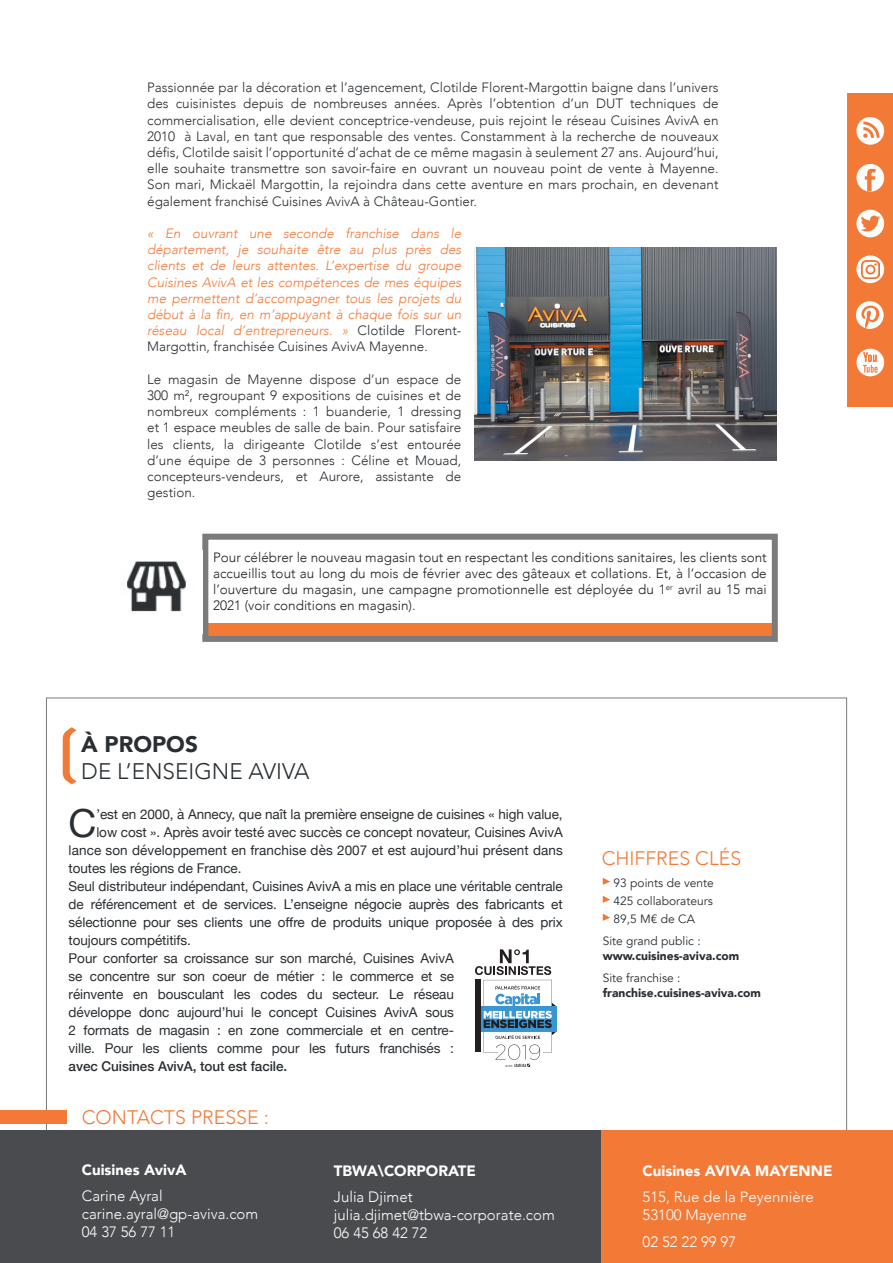
<style>
.page{position:relative;width:893px;height:1263px;background:#fff}
.page>*{position:absolute;margin:0;border:0;box-sizing:border-box;transform-origin:0 0}
.texte{font:38.7px "Helvetica Neue";color:#292e32}
.t1{font:300 22.5px/27px "Avenir";color:#292e32}
.t2{font:300 19.5px "Avenir";color:#f37937}
.t3{font:300 15px/18px "Avenir";color:#fff}
.t4{font:900 15px "Avenir";color:#fff}
.t5{font:300 13.5px/16.2px "Avenir";color:#292e32;text-align:justify}
.texte-2{font:13.5px/18px "Helvetica Neue";letter-spacing:-.005em;color:#292e32;text-align:justify}
.t6{font:italic 300 13.5px/16.2px "Avenir";color:#f37937;text-align:justify}
.t7{font:300 13.5px/16.2px "Avenir";color:#231f20;text-align:justify}
.texte-3{font:12px "Avenir";color:#292e32}
.texte-4{font:900 12px "Avenir";color:#292e32}
.s1{font-style:normal;color:#292e32}
.s2{font-weight:900}
.s3{font-weight:500}
</style>
<div class="page">
<div style="left:847px;top:94px;width:46px;height:313px;background:#f37937"></div>
<svg style="left:856px;top:255px;width:28px;height:28px"></svg>
<div style="left:206px;top:623px;width:569px;height:13px;background:#f37937"></div>
<div style="left:0;top:1110px;width:67px;height:13px;background:#f37937"></div>
<div style="left:0;top:1130px;width:893px;height:133px;background:#4a4b4e"></div>
<div style="left:602px;top:1130px;width:291px;height:133px;background:#f37937"></div>
<svg style="left:63px;top:727px;width:14px;height:57px"></svg>
<div style="left:856px;top:164px;width:28px;height:28px;background:#fff;border-radius:50%"></div>
<svg style="left:865px;top:169px;width:11px;height:22px"></svg>
<div style="left:856px;top:210px;width:28px;height:27px;background:#fff;border-radius:50%"></div>
<svg style="left:861px;top:216px;width:19px;height:15px"></svg>
<div style="left:856px;top:117px;width:28px;height:28px;background:#fff;border-radius:50%"></div>
<svg style="left:863px;top:122px;width:17px;height:16px"></svg>
<div style="left:856px;top:349px;width:28px;height:27px;background:#fff;border-radius:50%"></div>
<svg style="left:863px;top:352px;width:15px;height:21px"></svg>
<div style="left:202px;top:534px;width:576px;height:108px;border:6px solid #7c7a7d"></div>
<svg style="left:603px;top:878px;width:7px;height:7px"></svg>
<svg style="left:603px;top:896px;width:7px;height:7px"></svg>
<svg style="left:603px;top:914px;width:7px;height:7px"></svg>
<img style="left:861px;top:260px;width:18px;height:18px">
<svg style="left:856px;top:301px;width:28px;height:28px"></svg>
<svg style="left:861px;top:306px;width:18px;height:23px"></svg>
<svg style="left:475px;top:949px;width:81px;height:118px"></svg>
<div style="left:476px;top:980px;width:5px;height:72px;background:#231f20"></div>
<img style="left:126px;top:561px;width:60px;height:51px">
<img style="left:474px;top:247px;width:302px;height:213px">
<p class="t5" style="left:147px;top:79px;width:573px">Passionnée par la décoration et l’agencement, Clotilde Florent-Margottin baigne dans l’univers des cuisinistes depuis de nombreuses années. Après l’obtention d’un DUT techniques de commercialisation, elle devient conceptrice-vendeuse, puis rejoint le réseau Cuisines AvivA en 2010 à Laval, en tant que responsable des ventes. Constamment à la recherche de nouveaux défis, Clotilde saisit l’opportunité d’achat de ce même magasin à seulement 27 ans. Aujourd’hui, elle souhaite transmettre son savoir-faire en ouvrant un nouveau point de vente à Mayenne.<br>Son mari, Mickaël Margottin, la rejoindra dans cette aventure en mars prochain, en devenant également franchisé Cuisines AvivA à Château-Gontier.</p>
<p class="t6" style="left:147px;top:225px;width:316px">« En ouvrant une seconde franchise dans le département, je souhaite être au plus près des clients et de leurs attentes. L’expertise du groupe Cuisines AvivA et les compétences de mes équipes me permettent d’accompagner tous les projets du début à la fin, en m’appuyant à chaque fois sur un réseau local d’entrepreneurs. » <span class="s1">Clotilde Florent-Margottin, franchisée Cuisines AvivA Mayenne.</span></p>
<p class="t5" style="left:147px;top:371px;width:316px">Le magasin de Mayenne dispose d’un espace de 300 m², regroupant 9 expositions de cuisines et de nombreux compléments : 1 buanderie, 1 dressing et 1 espace meubles de salle de bain. Pour satisfaire les clients, la dirigeante Clotilde s’est entourée d’une équipe de 3 personnes : Céline et Mouad, concepteurs-vendeurs, et Aurore, assistante de gestion.</p>
<p class="t7" style="left:213px;top:549px;width:555px">Pour célébrer le nouveau magasin tout en respectant les conditions sanitaires, les clients sont accueillis tout au long du mois de février avec des gâteaux et collations. Et, à l’occasion de l’ouverture du magasin, une campagne promotionnelle est déployée du 1<sup>er</sup> avril au 15 mai 2021 (voir conditions en magasin).</p>
<p class="t1" style="left:81px;top:731px;width:230px"><span class="s2">À PROPOS<br></span>DE L’ENSEIGNE AVIVA</p>
<p class="texte" style="left:69px;top:795px;width:29px">C</p>
<p class="texte-2" style="left:96px;top:806px;width:468px">’est en 2000, à Annecy, que naît la première enseigne de cuisines « high value,</p>
<p class="texte-2" style="left:96px;top:824px;width:468px">low cost ». Après avoir testé avec succès ce concept novateur, Cuisines AvivA</p>
<p class="texte-2" style="left:69px;top:842px;width:496px">lance son développement en franchise dès 2007 et est aujourd’hui présent dans</p>
<p class="texte-2" style="left:69px;top:860px;width:174px">toutes les régions de France.</p>
<p class="texte-2" style="left:69px;top:878px;width:496px">Seul distributeur indépendant, Cuisines AvivA a mis en place une véritable centrale de référencement et de services. L’enseigne négocie auprès des fabricants et sélectionne pour ses clients une offre de produits unique proposée à des prix toujours compétitifs.</p>
<p class="texte-2" style="left:69px;top:950px;width:387px">Pour conforter sa croissance sur son marché, Cuisines AvivA se concentre sur son coeur de métier : le commerce et se réinvente en bousculant les codes du secteur. Le réseau développe donc aujourd’hui le concept Cuisines AvivA sous 2 formats de magasin : en zone commerciale et en centre&shy;ville. Pour les clients comme pour les futurs franchisés : <span class="s3">avec Cuisines AvivA, tout est facile.</span></p>
<p class="t2" style="left:82px;top:1105px;width:188px">CONTACTS PRESSE :</p>
<p class="t4" style="left:82px;top:1157px;width:106px">Cuisines AvivA</p>
<p class="t3" style="left:82px;top:1187px;width:82px">Carine Ayral</p>
<p class="t3" style="left:82px;top:1205px;width:178px">carine.ayral@gp-aviva.com<br>04 37 56 77 11</p>
<p class="t4" style="left:334px;top:1158px;width:144px">TBWA\CORPORATE</p>
<p class="t3" style="left:334px;top:1188px;width:80px">Julia Djimet</p>
<p class="t3" style="left:334px;top:1206px;width:222px">julia.djimet@tbwa-corporate.com<br>06 45 68 42 72</p>
<p class="t2" style="left:602px;top:847px;width:141px">CHIFFRES CLÉS</p>
<p class="texte-3" style="left:614px;top:876px;width:102px">93 points de vente</p>
<p class="texte-3" style="left:614px;top:894px;width:101px">425 collaborateurs</p>
<p class="texte-3" style="left:614px;top:912px;width:83px">89,5 M€ de CA</p>
<p class="texte-3" style="left:603px;top:934px;width:99px">Site grand public :</p>
<p class="texte-4" style="left:603px;top:946px;width:138px">www.cuisines-aviva.com</p>
<p class="texte-3" style="left:603px;top:971px;width:79px">Site franchise :</p>
<p class="texte-4" style="left:603px;top:983px;width:160px">franchise.cuisines-aviva.com</p>
<p class="t4" style="left:643px;top:1158px;width:191px">Cuisines AVIVA MAYENNE</p>
<p class="t3" style="left:643px;top:1188px;width:173px">515, Rue de la Peyennière<br>53100 Mayenne</p>
<p class="t3" style="left:643px;top:1233px;width:95px">02 52 22 99 97</p>
</div>
